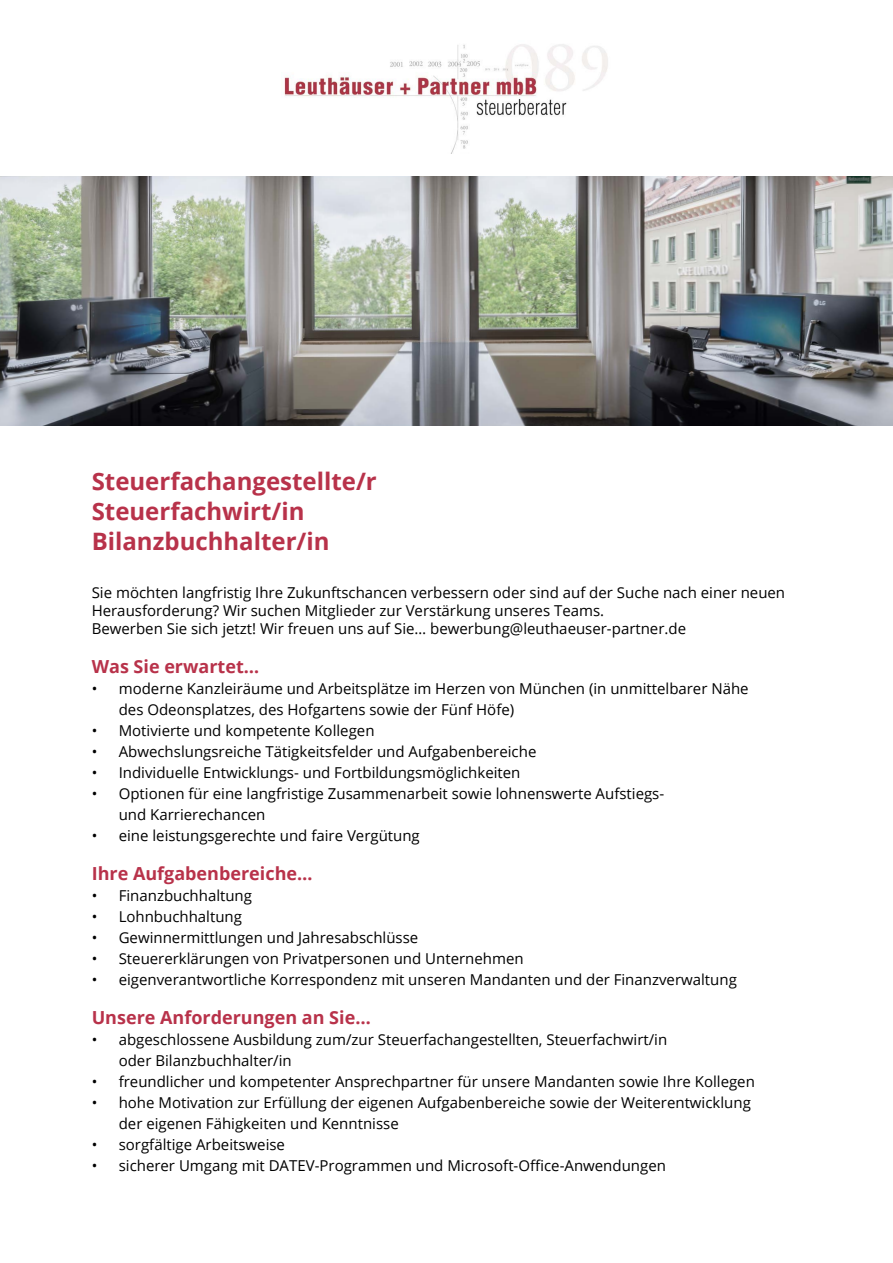
<style>
.page{position:relative;width:893px;height:1263px;background:#fff}
.page>*{position:absolute;margin:0;border:0;box-sizing:border-box;transform-origin:0 0}
.t1{font:700 24px/30px "Open Sans";color:#b8324a}
.t2{font:700 18px "Open Sans";color:#b8324a}
.t3{font:15px/21px "Open Sans";color:#000}
</style>
<div class="page">
<img style="left:0;top:176px;width:893px;height:249px">
<img style="left:284px;top:44px;width:324px;height:110px">
<h1 class="t1" style="left:92px;top:465px;width:287px">Steuerfachangestellte/r<br>Steuerfachwirt/in<br>Bilanzbuchhalter/in</h1>
<p class="t3" style="left:92px;top:583px;width:695px;line-height:18px">Sie möchten langfristig Ihre Zukunftschancen verbessern oder sind auf der Suche nach einer neuen<br>Herausforderung? Wir suchen Mitglieder zur Verstärkung unseres Teams.<br>Bewerben Sie sich jetzt! Wir freuen uns auf Sie… bewerbung@leuthaeuser-partner.de</p>
<p class="t2" style="left:92px;top:654px;width:169px">Was Sie erwartet…</p>
<p class="t3" style="left:119px;top:678px;width:631px;text-indent:-27px">• moderne Kanzleiräume und Arbeitsplätze im Herzen von München (in unmittelbarer Nähe des Odeonsplatzes, des Hofgartens sowie der Fünf Höfe)</p>
<p class="t3" style="left:92px;top:720px;width:284px">• Motivierte und kompetente Kollegen</p>
<p class="t3" style="left:92px;top:741px;width:446px">• Abwechslungsreiche Tätigkeitsfelder und Aufgabenbereiche</p>
<p class="t3" style="left:92px;top:762px;width:430px">• Individuelle Entwicklungs- und Fortbildungsmöglichkeiten</p>
<p class="t3" style="left:119px;top:783px;width:547px;text-indent:-27px">• Optionen für eine langfristige Zusammenarbeit sowie lohnenswerte Aufstiegs&shy;und Karrierechancen</p>
<p class="t3" style="left:92px;top:825px;width:330px">• eine leistungsgerechte und faire Vergütung</p>
<p class="t2" style="left:92px;top:861px;width:222px">Ihre Aufgabenbereiche…</p>
<p class="t3" style="left:92px;top:885px;width:162px">• Finanzbuchhaltung</p>
<p class="t3" style="left:92px;top:906px;width:152px">• Lohnbuchhaltung</p>
<p class="t3" style="left:92px;top:927px;width:328px">• Gewinnermittlungen und Jahresabschlüsse</p>
<p class="t3" style="left:92px;top:948px;width:433px">• Steuererklärungen von Privatpersonen und Unternehmen</p>
<p class="t3" style="left:92px;top:969px;width:647px">• eigenverantwortliche Korrespondenz mit unseren Mandanten und der Finanzverwaltung</p>
<p class="t2" style="left:92px;top:1005px;width:281px">Unsere Anforderungen an Sie…</p>
<p class="t3" style="left:119px;top:1029px;width:550px;text-indent:-27px">• abgeschlossene Ausbildung zum/zur Steuerfachangestellten, Steuerfachwirt/in oder Bilanzbuchhalter/in</p>
<p class="t3" style="left:92px;top:1071px;width:665px">• freundlicher und kompetenter Ansprechpartner für unsere Mandanten sowie Ihre Kollegen</p>
<p class="t3" style="left:119px;top:1092px;width:634px;text-indent:-27px">• hohe Motivation zur Erfüllung der eigenen Aufgabenbereiche sowie der Weiterentwicklung der eigenen Fähigkeiten und Kenntnisse</p>
<p class="t3" style="left:92px;top:1134px;width:195px">• sorgfältige Arbeitsweise</p>
<p class="t3" style="left:92px;top:1155px;width:576px">• sicherer Umgang mit DATEV-Programmen und Microsoft-Office-Anwendungen</p>
</div>
